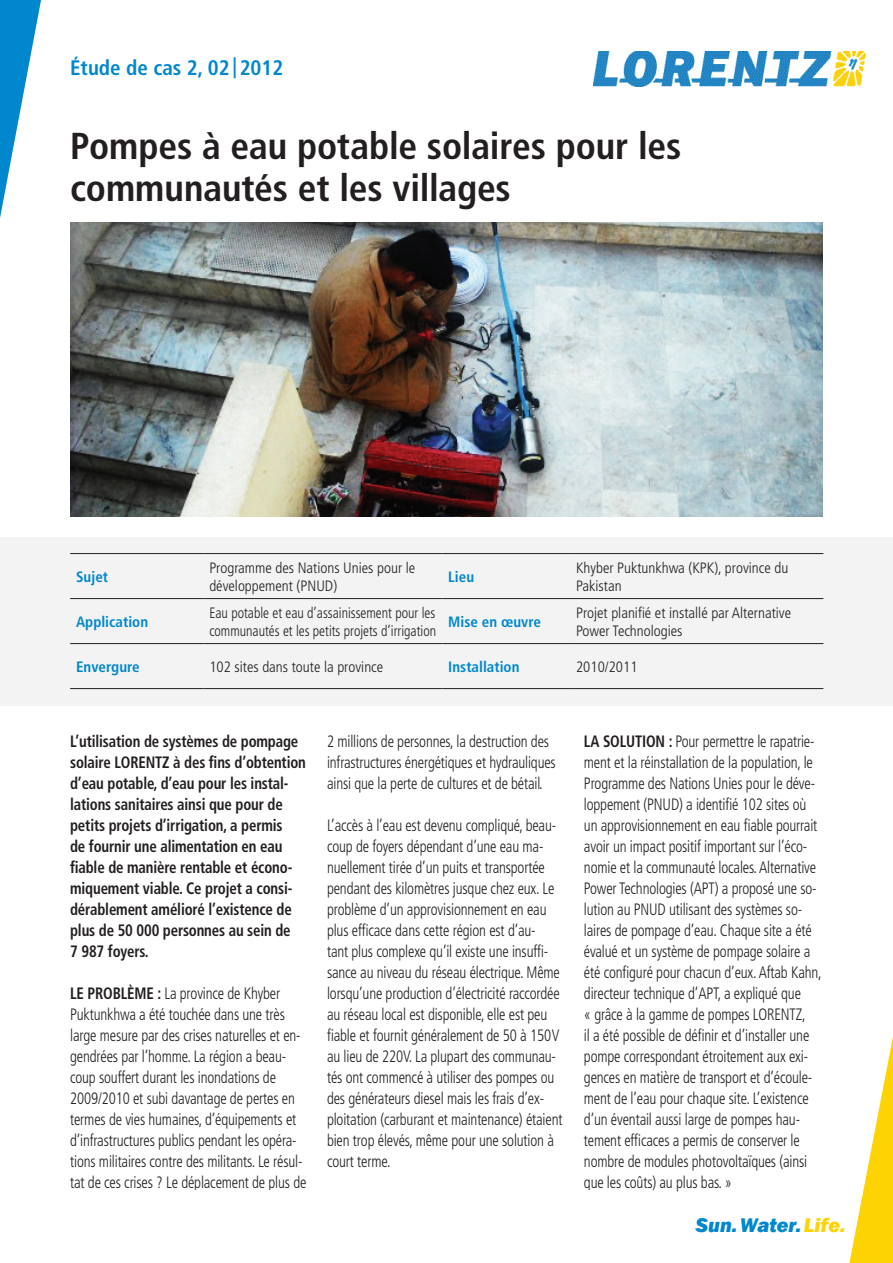
<style>
.page{position:relative;width:893px;height:1263px;background:#fff}
.page>*{position:absolute;margin:0;border:0;box-sizing:border-box;transform-origin:0 0}
.t1{font:700 condensed 37.5px/42px "Frutiger LT Pro";letter-spacing:-.005em;color:#231f20}
.t2{font:700 condensed 21px "Frutiger LT Pro";color:#0087cd}
.t3{font:italic 800 20.25px "Franklin Gothic";color:#0087cd}
.t4{font:300 condensed 16.5px/21px "Frutiger LT Pro";letter-spacing:-.01em;color:#231f20;scale:.9 1}
.t5{font:700 condensed 16.5px/21px "Frutiger LT Pro";letter-spacing:-.01em;color:#231f20;scale:.9 1}
.t6{font:300 condensed 15px/18px "Frutiger LT Pro";color:#231f20}
.t7{font:300 condensed 15px/18px "Frutiger LT Pro";color:#231f20;scale:.92 1}
.t8{font:700 condensed 15px "Frutiger LT Pro";color:#0087cd}
.s1{font-weight:700}
.s2{color:#fed304}
</style>
<div class="page">
<img style="left:593px;top:51px;width:272px;height:36px">
<svg style="left:0;top:0;width:41px;height:218px"></svg>
<svg style="left:849px;top:1037px;width:44px;height:226px"></svg>
<div style="left:0;top:537px;width:893px;height:168px;background:#f3f3f3"></div>
<img style="left:70px;top:222px;width:753px;height:294px">
<hr style="left:70px;top:553px;width:133px;height:1px;background:#231f20">
<hr style="left:203px;top:553px;width:239px;height:1px;background:#231f20">
<hr style="left:442px;top:553px;width:128px;height:1px;background:#231f20">
<hr style="left:570px;top:553px;width:253px;height:1px;background:#231f20">
<hr style="left:70px;top:598px;width:133px;height:1px;background:#231f20">
<hr style="left:203px;top:598px;width:239px;height:1px;background:#231f20">
<hr style="left:442px;top:598px;width:128px;height:1px;background:#231f20">
<hr style="left:570px;top:598px;width:253px;height:1px;background:#231f20">
<hr style="left:70px;top:643px;width:133px;height:1px;background:#231f20">
<hr style="left:203px;top:643px;width:239px;height:1px;background:#231f20">
<hr style="left:442px;top:643px;width:128px;height:1px;background:#231f20">
<hr style="left:570px;top:643px;width:253px;height:1px;background:#231f20">
<hr style="left:70px;top:688px;width:133px;height:1px;background:#231f20">
<hr style="left:203px;top:688px;width:239px;height:1px;background:#231f20">
<hr style="left:442px;top:688px;width:128px;height:1px;background:#231f20">
<hr style="left:570px;top:688px;width:253px;height:1px;background:#231f20">
<p class="t2" style="left:70px;top:55px;width:215px">Étude de cas 2, 02|2012</p>
<h1 class="t1" style="left:70px;top:125px;width:613px">Pompes à eau potable solaires pour les communautés et les villages</h1>
<p class="t8" style="left:76px;top:568px;width:33px">Sujet</p>
<p class="t6" style="left:209px;top:559px;width:207px">Programme des Nations Unies pour le développement (PNUD)</p>
<p class="t8" style="left:448px;top:568px;width:27px">Lieu</p>
<p class="t6" style="left:576px;top:559px;width:214px">Khyber Puktunkhwa (KPK), province du<br>Pakistan</p>
<p class="t8" style="left:76px;top:613px;width:73px">Application</p>
<p class="t7" style="left:209px;top:604px;width:248px">Eau potable et eau d’assainissement pour les communautés et les petits projets d’irrigation</p>
<p class="t8" style="left:448px;top:613px;width:94px">Mise en œuvre</p>
<p class="t6" style="left:576px;top:604px;width:217px">Projet planifié et installé par Alternative<br>Power Technologies</p>
<p class="t8" style="left:76px;top:658px;width:65px">Envergure</p>
<p class="t6" style="left:209px;top:658px;width:175px">102 sites dans toute la province</p>
<p class="t8" style="left:448px;top:658px;width:73px">Installation</p>
<p class="t6" style="left:576px;top:658px;width:63px">2010/2011</p>
<p class="t5" style="left:70px;top:731px;width:263px">L’utilisation de systèmes de pompage solaire LORENTZ à des fins d’obtention d’eau potable, d’eau pour les instal&shy;lations sanitaires ainsi que pour de petits projets d’irrigation, a permis<br>de fournir une alimentation en eau fiable de manière rentable et écono&shy;miquement viable. Ce projet a consi&shy;dérablement amélioré l’existence de plus de 50 000 personnes au sein de<br>7 987 foyers.</p>
<p class="t4" style="left:70px;top:983px;width:264px"><span class="s1">LE PROBLÈME :</span> La province de Khyber Puktunkhwa a été touchée dans une très large mesure par des crises naturelles et en&shy;gendrées par l’homme. La région a beau&shy;coup souffert durant les inondations de 2009/2010 et subi davantage de pertes en termes de vies humaines, d’équipements et d’infrastructures publics pendant les opéra&shy;tions militaires contre des militants. Le résul&shy;tat de ces crises ? Le déplacement de plus de</p>
<p class="t4" style="left:327px;top:731px;width:256px">2 millions de personnes, la destruction des infrastructures énergétiques et hydrauliques ainsi que la perte de cultures et de bétail.</p>
<p class="t4" style="left:327px;top:815px;width:263px">L’accès à l’eau est devenu compliqué, beau&shy;coup de foyers dépendant d’une eau ma&shy;nuellement tirée d’un puits et transportée pendant des kilomètres jusque chez eux. Le problème d’un approvisionnement en eau plus efficace dans cette région est d’au-<br>tant plus complexe qu’il existe une insuffi&shy;sance au niveau du réseau électrique. Même lorsqu’une production d’électricité raccordée au réseau local est disponible, elle est peu fiable et fournit généralement de 50 à 150V au lieu de 220V. La plupart des communau&shy;tés ont commencé à utiliser des pompes ou des générateurs diesel mais les frais d’ex&shy;ploitation (carburant et maintenance) étaient bien trop élevés, même pour une solution à court terme.</p>
<p class="t4" style="left:584px;top:731px;width:266px"><span class="s1">LA SOLUTION :</span> Pour permettre le rapatrie&shy;ment et la réinstallation de la population, le Programme des Nations Unies pour le déve&shy;loppement (PNUD) a identifié 102 sites où un approvisionnement en eau fiable pourrait avoir un impact positif important sur l’éco&shy;nomie et la communauté locales. Alternative Power Technologies (APT) a proposé une so&shy;lution au PNUD utilisant des systèmes so&shy;laires de pompage d’eau. Chaque site a été évalué et un système de pompage solaire a été configuré pour chacun d’eux. Aftab Kahn, directeur technique d’APT, a expliqué que<br>« grâce à la gamme de pompes LORENTZ,<br>il a été possible de définir et d’installer une pompe correspondant étroitement aux exi&shy;gences en matière de transport et d’écoule&shy;ment de l’eau pour chaque site. L’existence d’un éventail aussi large de pompes hau&shy;tement efficaces a permis de conserver le nombre de modules photovoltaïques (ainsi que les coûts) au plus bas. »</p>
<p class="t3" style="left:696px;top:1212px;width:152px">Sun. Water. <span class="s2">Life.</span></p>
</div>
